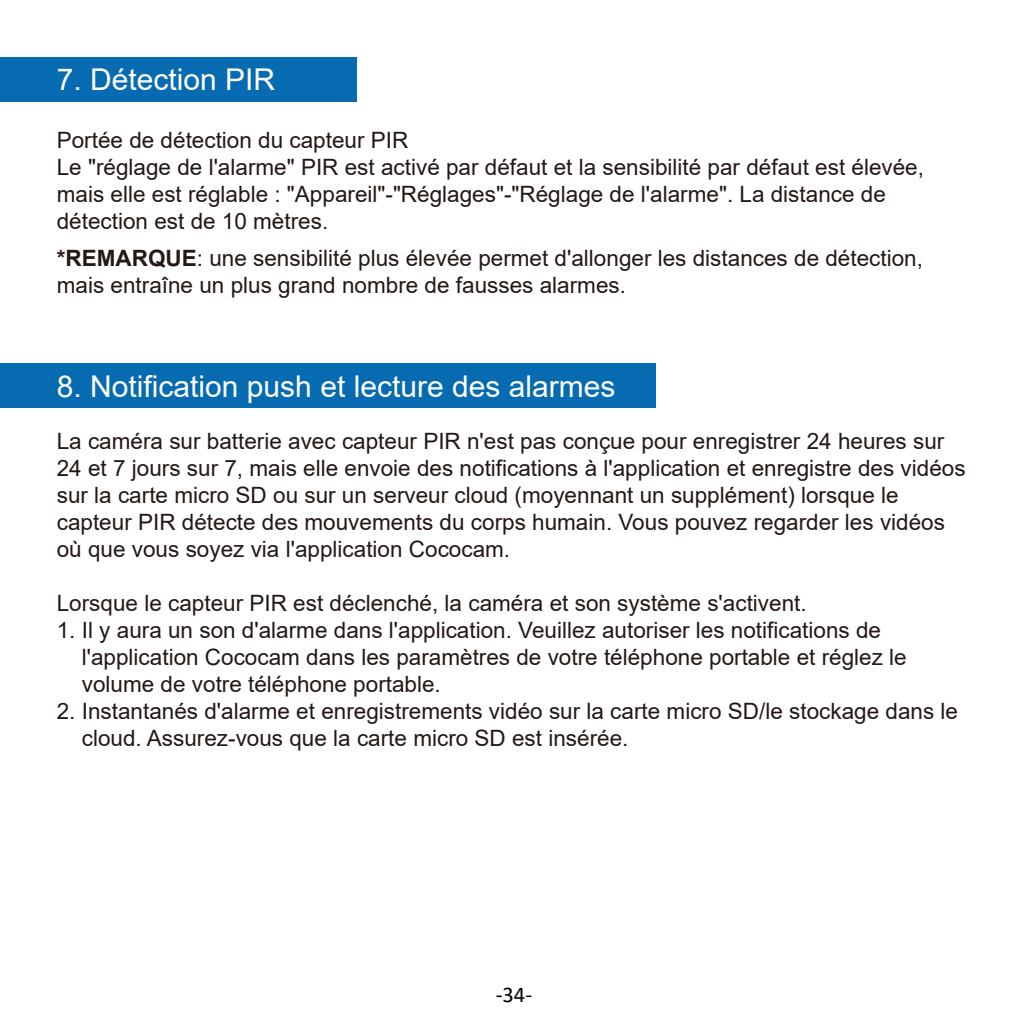
<style>
.page{position:relative;width:1028px;height:1028px;background:#fff}
.page>*{position:absolute;margin:0;border:0;box-sizing:border-box;transform-origin:0 0}
.t1{font:30px "Arial";color:#fff}
.t2{font:22.5px/27px "Arial";color:#231815}
.t3{font:22.5px "Calibri";color:#000}
.s1{font-weight:700}
</style>
<div class="page">
<div style="left:0;top:57px;width:356px;height:44px;background:#066bb0"></div>
<div style="left:0;top:363px;width:655px;height:45px;background:#066bb0"></div>
<h1 class="t1" style="left:57px;top:59px;width:220px">7. Détection PIR</h1>
<p class="t2" style="left:57px;top:127px;width:868px">Portée de détection du capteur PIR<br>Le "réglage de l'alarme" PIR est activé par défaut et la sensibilité par défaut est élevée, mais elle est réglable : "Appareil"-"Réglages"-"Réglage de l'alarme". La distance de détection est de 10 mètres.</p>
<p class="t2" style="left:57px;top:244px;width:867px"><span class="s1">*REMARQUE</span>: une sensibilité plus élevée permet d'allonger les distances de détection, mais entraîne un plus grand nombre de fausses alarmes.</p>
<h1 class="t1" style="left:57px;top:366px;width:560px">8. Notification push et lecture des alarmes</h1>
<p class="t2" style="left:57px;top:428px;width:910px">La caméra sur batterie avec capteur PIR n'est pas conçue pour enregistrer 24 heures sur 24 et 7 jours sur 7, mais elle envoie des notifications à l'application et enregistre des vidéos sur la carte micro SD ou sur un serveur cloud (moyennant un supplément) lorsque le capteur PIR détecte des mouvements du corps humain. Vous pouvez regarder les vidéos où que vous soyez via l'application Cococam.</p>
<p class="t2" style="left:57px;top:590px;width:751px">Lorsque le capteur PIR est déclenché, la caméra et son système s'activent.</p>
<p class="t2" style="left:82px;top:617px;width:826px;text-indent:-25px">1. Il y aura un son d'alarme dans l'application. Veuillez autoriser les notifications de l'application Cococam dans les paramètres de votre téléphone portable et réglez le volume de votre téléphone portable.</p>
<p class="t2" style="left:82px;top:698px;width:877px;text-indent:-25px">2. Instantanés d'alarme et enregistrements vidéo sur la carte micro SD/le stockage dans le cloud. Assurez-vous que la carte micro SD est insérée.</p>
<p class="t3" style="left:495px;top:979px;width:38px">-34-</p>
</div>
